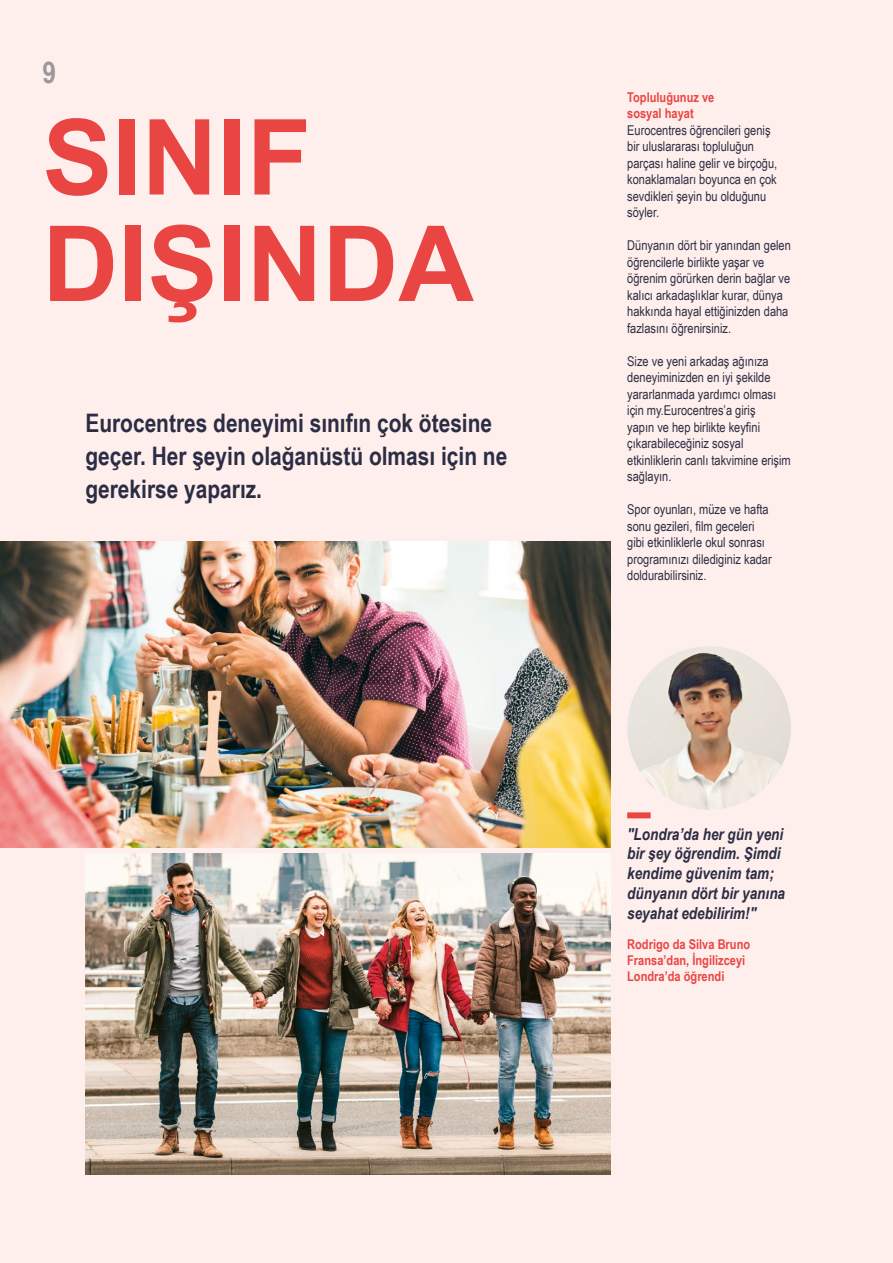
<style>
.page{position:relative;width:893px;height:1263px;background:#feefec}
.page>*{position:absolute;margin:0;border:0;box-sizing:border-box;transform-origin:0 0}
.t1{font:700 105px/106.5px "Arial";color:#e94543}
.t2{font:700 30px "Arial Narrow";color:#9a999a}
.t3{font:700 25.5px/33px "Arial Narrow";color:#2c2d44}
.t4{font:italic 700 16.5px/19.8px "Arial Narrow";color:#2c2d44}
.t5{font:13.5px/16.5px "Arial Narrow";color:#2c2d44}
.t6{font:700 13.5px/16.2px "Arial Narrow";color:#e94543}
</style>
<div class="page">
<img style="left:85px;top:853px;width:525px;height:321px">
<div style="left:627px;top:812px;width:24px;height:6px;background:#e94543"></div>
<img style="left:0;top:542px;width:610px;height:306px">
<img style="left:627px;top:646px;width:164px;height:164px;border-radius:82px">
<h2 class="t2" style="left:43px;top:50px;width:15px">9</h2>
<h1 class="t1" style="left:43px;top:108px;width:433px">SINIF<br>DIŞINDA</h1>
<h3 class="t3" style="left:85px;top:405px;width:423px">Eurocentres deneyimi sınıfın çok ötesine geçer. Her şeyin olağanüstü olması için ne gerekirse yaparız.</h3>
<p class="t6" style="left:627px;top:88px;width:89px">Topluluğunuz ve sosyal hayat</p>
<p class="t5" style="left:627px;top:121px;width:152px">Eurocentres öğrencileri geniş bir uluslararası topluluğun parçası haline gelir ve birçoğu, konaklamaları boyunca en çok sevdikleri şeyin bu olduğunu söyler.</p>
<p class="t5" style="left:627px;top:237px;width:165px">Dünyanın dört bir yanından gelen öğrencilerle birlikte yaşar ve öğrenim görürken derin bağlar ve kalıcı arkadaşlıklar kurar, dünya hakkında hayal ettiğinizden daha fazlasını öğrenirsiniz.</p>
<p class="t5" style="left:627px;top:352px;width:165px">Size ve yeni arkadaş ağınıza deneyiminizden en iyi şekilde yararlanmada yardımcı olması için my.Eurocentres’a giriş<br>yapın ve hep birlikte keyfini çıkarabileceğiniz sosyal etkinliklerin canlı takvimine erişim sağlayın.</p>
<p class="t5" style="left:627px;top:500px;width:146px">Spor oyunları, müze ve hafta sonu gezileri, film geceleri gibi etkinliklerle okul sonrası programınızı dilediginiz kadar doldurabilirsiniz.</p>
<p class="t4" style="left:627px;top:823px;width:159px">"Londra’da her gün yeni bir şey öğrendim. Şimdi kendime güvenim tam; dünyanın dört bir yanına seyahat edebilirim!"</p>
<p class="t6" style="left:627px;top:935px;width:125px">Rodrigo da Silva Bruno<br>Fransa’dan, İngilizceyi<br>Londra’da öğrendi</p>
</div>
